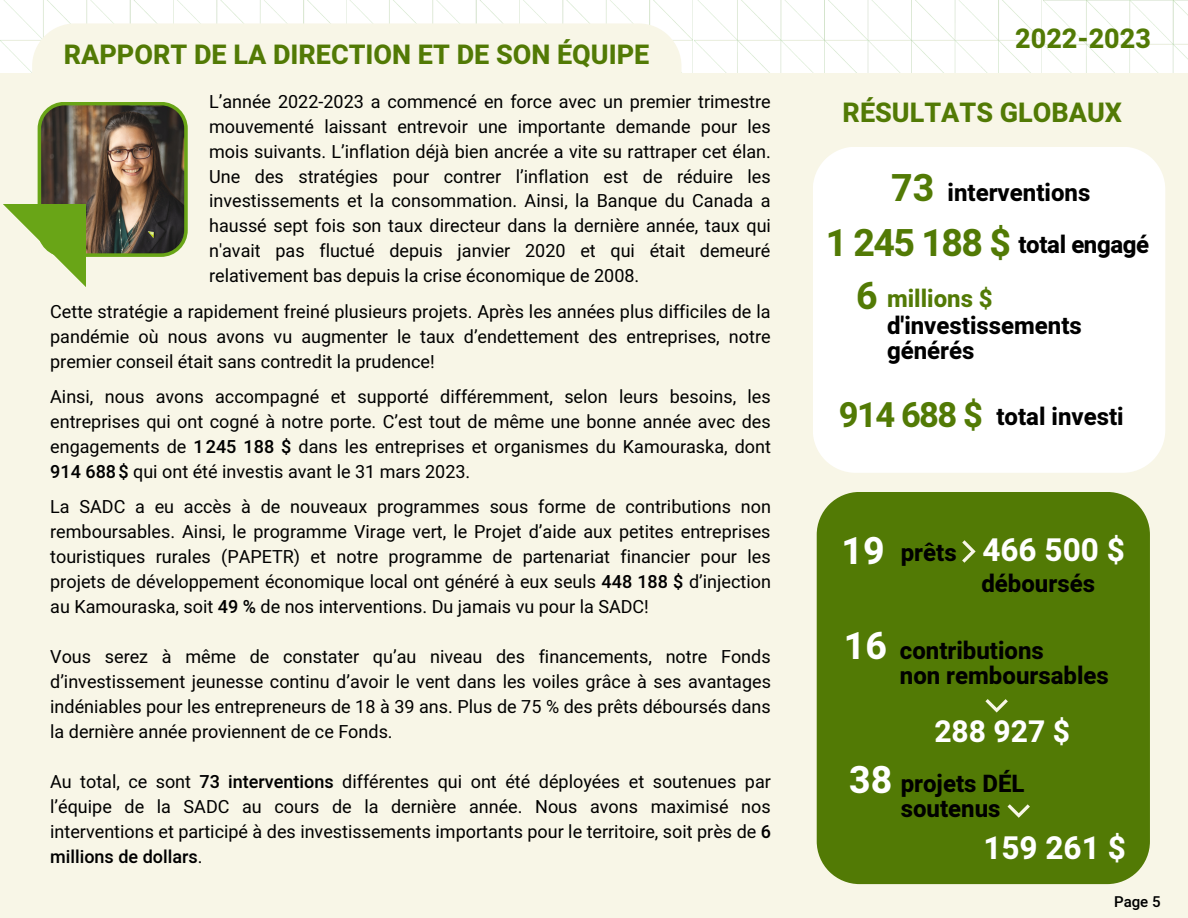
<style>
.page{position:relative;width:1188px;height:918px;background:#fff}
.page>*{position:absolute;margin:0;border:0;box-sizing:border-box;transform-origin:0 0}
.t1{font:700 37.5px "Heebo";letter-spacing:-.04em;color:#527a05}
.t2{font:700 37.5px "Heebo";color:#fff}
.t3{font:700 34.5px "Heebo";letter-spacing:-.045em;color:#527a05}
.t4{font:700 31.5px "Heebo";color:#fff}
.t5{font:700 30px "Heebo";color:#fff}
.t6{font:800 27px "Heebo";color:#527a05}
.t7{font:800 24px "Heebo";color:#000}
.t8{font:800 24px "Heebo";color:#527a05}
.t9{font:18px/25px "Heebo";color:#000;text-align:justify}
.t10{font:500 15px "Heebo";color:#000}
.s1{font-weight:500}
</style>
<div class="page">
<img style="left:0;top:0;width:693px;height:73px">
<img style="left:695px;top:0;width:346px;height:73px">
<img style="left:1043px;top:0;width:145px;height:73px">
<div style="left:0;top:73px;width:1188px;height:845px;background:#f8f6e7"></div>
<div style="left:32px;top:23px;width:649px;height:50px;background:#f8f6e7"></div>
<div style="left:817px;top:492px;width:333px;height:392px;background:#527a05"></div>
<div style="left:813px;top:147px;width:352px;height:326px;background:#fff"></div>
<img style="left:3px;top:102px;width:185px;height:185px">
<svg style="left:962px;top:540px;width:14px;height:23px"></svg>
<svg style="left:985px;top:699px;width:23px;height:14px"></svg>
<svg style="left:1008px;top:804px;width:22px;height:14px"></svg>
<p class="t6" style="left:64px;top:36px;width:587px">RAPPORT DE LA DIRECTION ET DE SON ÉQUIPE</p>
<p class="t9" style="left:209px;top:90px;width:563px">L’année 2022-2023 a commencé en force avec un premier trimestre mouvementé laissant entrevoir une importante demande pour les mois suivants. L’inflation déjà bien ancrée a vite su rattraper cet élan.<br>Une des stratégies pour contrer l’inflation est de réduire les investissements et la consommation. Ainsi, la Banque du Canada a haussé sept fois son taux directeur dans la dernière année, taux qui n'avait pas fluctué depuis janvier 2020 et qui était demeuré relativement bas depuis la crise économique de 2008.</p>
<p class="t9" style="left:50px;top:300px;width:722px">Cette stratégie a rapidement freiné plusieurs projets. Après les années plus difficiles de la pandémie où nous avons vu augmenter le taux d’endettement des entreprises, notre premier conseil était sans contredit la prudence!</p>
<p class="t9" style="left:50px;top:385px;width:722px">Ainsi, nous avons accompagné et supporté différemment, selon leurs besoins, les entreprises qui ont cogné à notre porte. C’est tout de même une bonne année avec des engagements de <span class="s1">1245 188 $</span> dans les entreprises et organismes du Kamouraska, dont <span class="s1">914 688$</span> qui ont été investis avant le 31 mars 2023.</p>
<p class="t9" style="left:50px;top:495px;width:722px">La SADC a eu accès à de nouveaux programmes sous forme de contributions non remboursables. Ainsi, le programme Virage vert, le Projet d’aide aux petites entreprises touristiques rurales (PAPETR) et notre programme de partenariat financier pour les projets de développement économique local ont généré à eux seuls <span class="s1">448 188 $</span> d’injection au Kamouraska, soit <span class="s1">49 %</span> de nos interventions. Du jamais vu pour la SADC!</p>
<p class="t9" style="left:50px;top:645px;width:722px">Vous serez à même de constater qu’au niveau des financements, notre Fonds d’investissement jeunesse continu d’avoir le vent dans les voiles grâce à ses avantages indéniables pour les entrepreneurs de 18 à 39 ans. Plus de 75 % des prêts déboursés dans la dernière année proviennent de ce Fonds.</p>
<p class="t9" style="left:50px;top:770px;width:722px">Au total, ce sont <span class="s1">73 interventions</span> différentes qui ont été déployées et soutenues par l’équipe de la SADC au cours de la dernière année. Nous avons maximisé nos interventions et participé à des investissements importants pour le territoire, soit près de <span class="s1">6 millions de dollars</span>.</p>
<p class="t6" style="left:1015px;top:20px;width:137px">2022-2023</p>
<p class="t6" style="left:843px;top:94px;width:281px">RÉSULTATS GLOBAUX</p>
<p class="t1" style="left:891px;top:162px;width:45px">73</p>
<p class="t7" style="left:948px;top:175px;width:144px">interventions</p>
<p class="t1" style="left:826px;top:216px;width:187px">1 245 188 $</p>
<p class="t7" style="left:1019px;top:228px;width:132px">total engagé</p>
<p class="t1" style="left:856px;top:270px;width:23px">6</p>
<p class="t8" style="left:887px;top:281px;width:107px">millions $</p>
<p class="t7" style="left:887px;top:309px;width:196px">d'investissements</p>
<p class="t7" style="left:887px;top:334px;width:89px">générés</p>
<p class="t3" style="left:839px;top:391px;width:145px">914 688 $</p>
<p class="t7" style="left:996px;top:399px;width:129px">total investi</p>
<p class="t2" style="left:841px;top:525px;width:45px">19</p>
<p class="t7" style="left:901px;top:536px;width:57px">prêts</p>
<p class="t4" style="left:982px;top:528px;width:144px">466 500 $</p>
<p class="t7" style="left:981px;top:566px;width:115px">déboursés</p>
<p class="t2" style="left:844px;top:620px;width:45px">16</p>
<p class="t7" style="left:900px;top:634px;width:146px">contributions</p>
<p class="t7" style="left:900px;top:659px;width:211px">non remboursables</p>
<p class="t2" style="left:849px;top:753px;width:45px">38</p>
<p class="t5" style="left:934px;top:710px;width:137px">288 927 $</p>
<p class="t7" style="left:901px;top:767px;width:125px">projets DÉL</p>
<p class="t7" style="left:901px;top:792px;width:101px">soutenus</p>
<p class="t4" style="left:983px;top:826px;width:144px">159 261 $</p>
<p class="t10" style="left:1114px;top:891px;width:48px">Page 5</p>
</div>
